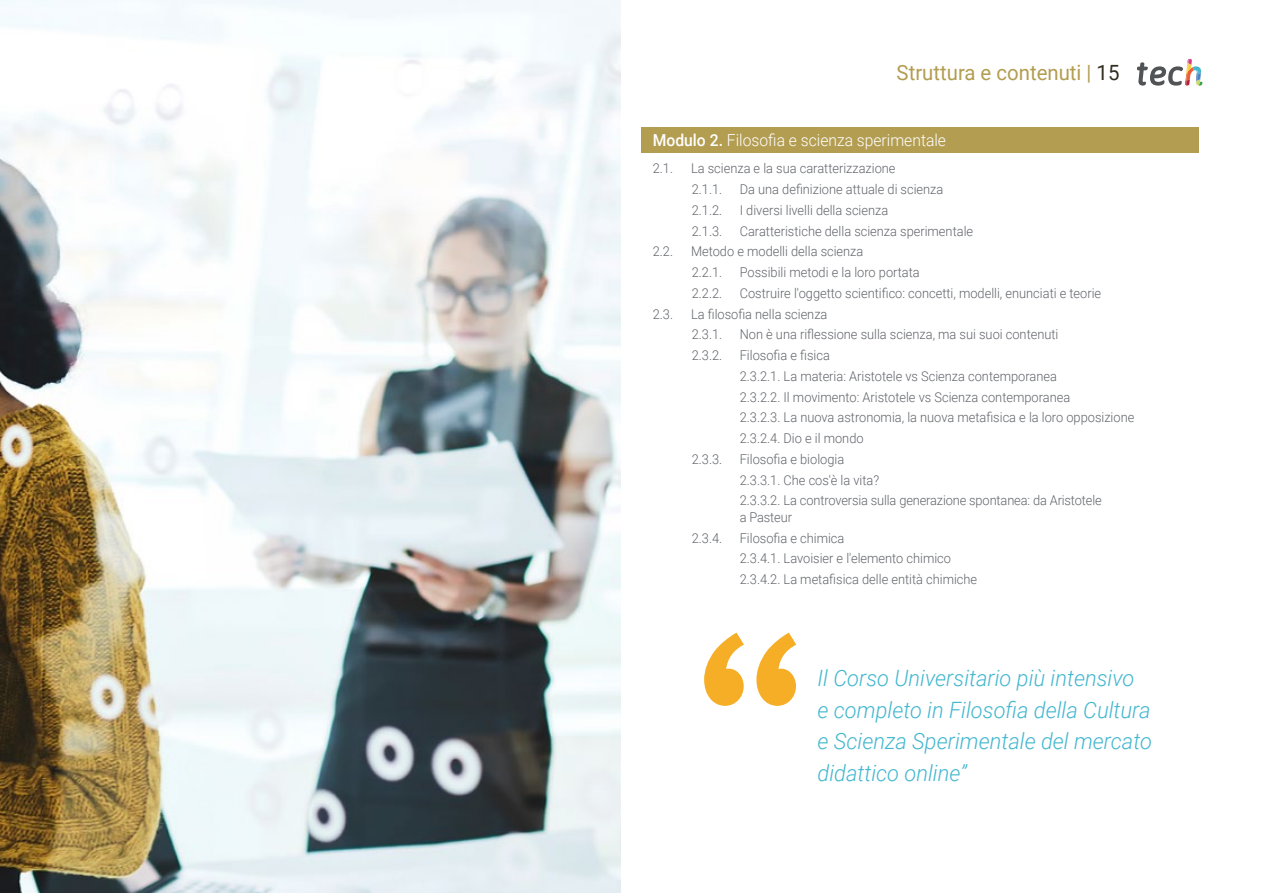
<style>
.page{position:relative;width:1263px;height:893px;background:#fff}
.page>*{position:absolute;margin:0;border:0;box-sizing:border-box;transform-origin:0 0}
.t1{font:italic 300 22.5px/31.5px "Roboto";color:#43b7cf}
.t2{font:21px "Roboto";color:#b39d51}
.t3{font:300 16.5px "Roboto";color:#fff;scale:.95 1}
.t4{font:300 13.5px/20.7px "Roboto";color:#61646a;scale:.95 1}
.s1{color:#312e20}
.s2{font-weight:500}
</style>
<div class="page">
<svg style="left:1137px;top:59px;width:65px;height:27px"></svg>
<svg style="left:704px;top:633px;width:92px;height:73px"></svg>
<div style="left:642px;top:127px;width:557px;height:25px;background:#b39d51"></div>
<img style="left:0;top:0;width:621px;height:893px">
<h2 class="t2" style="left:897px;top:57px;width:224px">Struttura e contenuti | <span class="s1">15</span></h2>
<p class="t3" style="left:653px;top:129px;width:310px"><span class="s2">Modulo 2.</span> Filosofia e scienza sperimentale</p>
<p class="t4" style="left:653px;top:158px;width:23px">2.1.</p>
<p class="t4" style="left:691px;top:158px;width:217px">La scienza e la sua caratterizzazione<br>2.1.1.</p>
<p class="t4" style="left:740px;top:178px;width:216px">Da una definizione attuale di scienza</p>
<p class="t4" style="left:692px;top:199px;width:34px">2.1.2.</p>
<p class="t4" style="left:740px;top:199px;width:158px">I diversi livelli della scienza</p>
<p class="t4" style="left:692px;top:220px;width:34px">2.1.3.</p>
<p class="t4" style="left:740px;top:220px;width:247px">Caratteristiche della scienza sperimentale</p>
<p class="t4" style="left:653px;top:241px;width:23px">2.2.</p>
<p class="t4" style="left:691px;top:241px;width:183px">Metodo e modelli della scienza<br>2.2.1.</p>
<p class="t4" style="left:740px;top:261px;width:191px">Possibili metodi e la loro portata</p>
<p class="t4" style="left:692px;top:282px;width:34px">2.2.2.</p>
<p class="t4" style="left:740px;top:282px;width:382px">Costruire l'oggetto scientifico: concetti, modelli, enunciati e teorie</p>
<p class="t4" style="left:653px;top:303px;width:23px">2.3.</p>
<p class="t4" style="left:691px;top:303px;width:145px">La filosofia nella scienza<br>2.3.1.</p>
<p class="t4" style="left:740px;top:324px;width:337px">Non è una riflessione sulla scienza, ma sui suoi contenuti</p>
<p class="t4" style="left:692px;top:344px;width:34px">2.3.2.</p>
<p class="t4" style="left:740px;top:344px;width:417px">Filosofia e fisica<br>2.3.2.1. La materia: Aristotele vs Scienza contemporanea<br>2.3.2.2. Il movimento: Aristotele vs Scienza contemporanea<br>2.3.2.3. La nuova astronomia, la nuova metafisica e la loro opposizione 2.3.2.4. Dio e il mondo</p>
<p class="t4" style="left:692px;top:448px;width:34px">2.3.3.</p>
<p class="t4" style="left:740px;top:448px;width:382px">Filosofia e biologia<br>2.3.3.1. Che cos'è la vita?<br>2.3.3.2. La controversia sulla generazione spontanea: da Aristotele</p>
<p class="t4" style="left:740px;top:506px;width:57px">a Pasteur</p>
<p class="t4" style="left:692px;top:527px;width:34px">2.3.4.</p>
<p class="t4" style="left:740px;top:527px;width:251px">Filosofia e chimica<br>2.3.4.1. Lavoisier e l'elemento chimico<br>2.3.4.2. La metafisica delle entità chimiche</p>
<h1 class="t1" style="left:817px;top:661px;width:336px">Il Corso Universitario più intensivo<br>e completo in Filosofia della Cultura e Scienza Sperimentale del mercato didattico online”</h1>
</div>
